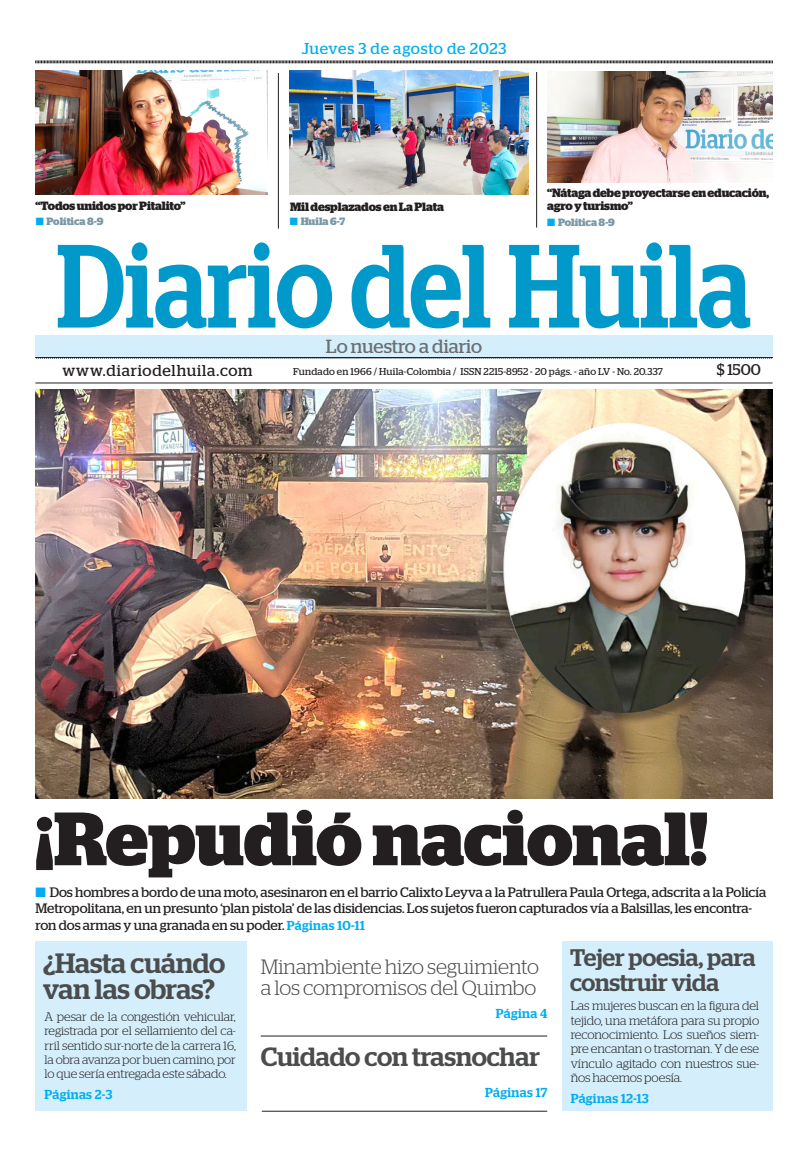
<style>
.page{position:relative;width:801px;height:1154px;background:#fff}
.page>*{position:absolute;margin:0;border:0;box-sizing:border-box;transform-origin:0 0}
.TITULO{font:700 75.3px "Stag";letter-spacing:-.005em;color:#231f20}
.TITULO_1{font:500 27.9px "Stag";letter-spacing:-.005em;color:#4b4c4d}
.TITULO_1-2{font:500 26.3px "Stag";letter-spacing:-.005em;color:#4b4c4d}
.TITULO_1-3{font:500 23.9px/24.6px "Stag";letter-spacing:-.005em;color:#4b4c4d}
.TITULO_1-4{font:300 20.7px/21.4px "Stag";letter-spacing:-.005em;color:#4b4c4d}
.TITULO_1-5{font:19px "Stag";color:#6c6d70}
.t1{font:15.7px "Stag";letter-spacing:.05em;color:#231f20}
.t2{font:15.7px "Stag";letter-spacing:.035em;color:#00aeef}
.t3{font:15.6px "Stag";color:#231f20}
.SUMARIO{font:13.7px/16.5px "Stag";color:#231f20}
.TITULO_1-6{font:500 13px "Stag";letter-spacing:.025em;color:#00aeef}
.TITULO_1-7{font:300 12.5px/14.3px "Stag";letter-spacing:-.01em;color:#231f20;text-align:justify}
.TITULO_1-8{font:300 12.3px/14.1px "Stag";letter-spacing:-.005em;color:#231f20;text-align:justify}
.No_Spacing{font:700 12px "Stag";letter-spacing:-.01em;color:#231f20}
.TEXTO{font:700 10.6px "Stag";letter-spacing:-.005em;color:#7997a6}
.t4{font:10px "Stag";letter-spacing:.02em;color:#231f20}
.s1{color:#00aeef}
.s2{font-weight:500;font-size:13px;color:#00aeef}
</style>
<div class="page">
<svg style="left:35px;top:60px;width:738px;height:4px;background:#908e8f"></svg>
<svg style="left:58px;top:242px;width:692px;height:86px"></svg>
<svg style="left:35px;top:356px;width:738px;height:2px"></svg>
<hr style="left:35px;top:383px;width:737px;height:1px;background:#231f20">
<div style="left:35px;top:336px;width:737px;height:21px;background:#d4effb"></div>
<hr style="left:278px;top:73px;width:1px;height:156px;background:#231f20">
<hr style="left:536px;top:72px;width:1px;height:156px;background:#231f20">
<img style="left:547px;top:72px;width:225px;height:110px">
<div style="left:36px;top:941px;width:211px;height:170px;background:#d4effb"></div>
<div style="left:562px;top:941px;width:211px;height:170px;background:#d4effb"></div>
<hr style="left:261px;top:1036px;width:286px;height:1px;background:#231f20">
<hr style="left:262px;top:1111px;width:285px;height:1px;background:#231f20">
<img style="left:36px;top:70px;width:231px;height:124px">
<img style="left:289px;top:70px;width:239px;height:124px">
<img style="left:35px;top:390px;width:737px;height:409px">
<div style="left:505px;top:424px;width:253px;height:301px;background:#231f20;opacity:.45"></div>
<img style="left:503px;top:423px;width:242px;height:290px">
<p class="t2" style="left:302px;top:40px;width:206px">Jueves 3 de agosto de 2023</p>
<p class="No_Spacing" style="left:547px;top:186px;width:223px">“Nátaga debe proyectarse en educación,</p>
<p class="No_Spacing" style="left:35px;top:199px;width:152px">“Todos unidos por Pitalito”</p>
<p class="No_Spacing" style="left:290px;top:200px;width:155px">Mil desplazados en La Plata</p>
<p class="No_Spacing" style="left:547px;top:199px;width:87px">agro y turismo”</p>
<p class="TEXTO" style="left:547px;top:216px;width:69px"><span class="s1">■</span> Política 8-9</p>
<p class="TEXTO" style="left:36px;top:215px;width:69px"><span class="s1">■</span> Política 8-9</p>
<p class="TEXTO" style="left:290px;top:215px;width:57px"><span class="s1">■</span> Huila 6-7</p>
<p class="TITULO_1-5" style="left:326px;top:335px;width:158px">Lo nuestro a diario</p>
<p class="t1" style="left:62px;top:361px;width:192px">www.diariodelhuila.com</p>
<p class="t3" style="left:717px;top:361px;width:46px">$ 1500</p>
<p class="t4" style="left:293px;top:366px;width:371px">Fundado en 1966 / Huila-Colombia / ISSN 2215-8952 - 20 págs. - año LV - No. 20.337</p>
<p class="TITULO" style="left:35px;top:795px;width:674px">¡Repudió nacional!</p>
<p class="SUMARIO" style="left:35px;top:883px;width:732px"><span class="s1">■</span> Dos hombres a bordo de una moto, asesinaron en el barrio Calixto Leyva a la Patrullera Paula Ortega, adscrita a la Policía<br>Metropolitana, en un presunto ‘plan pistola’ de las disidencias. Los sujetos fueron capturados vía a Balsillas, les encontra&shy;ron dos armas y una granada en su poder. <span class="s2">Páginas 10-11</span></p>
<p class="TITULO_1" style="left:43px;top:946px;width:183px">¿Hasta cuándo</p>
<p class="TITULO_1" style="left:43px;top:973px;width:173px">van las obras?</p>
<p class="TITULO_1-8" style="left:45px;top:1010px;width:193px">A pesar de la congestión vehicular, registrada por el sellamiento del ca&shy;rril sentido sur-norte de la carrera 16, la obra avanza por buen camino, por lo que sería entregada este sábado.</p>
<p class="TITULO_1-4" style="left:261px;top:955px;width:280px">Minambiente hizo seguimiento a los compromisos del Quimbo</p>
<p class="TITULO_1-6" style="left:496px;top:1005px;width:53px">Página 4</p>
<p class="TITULO_1-2" style="left:261px;top:1041px;width:281px">Cuidado con trasnochar</p>
<p class="TITULO_1-3" style="left:570px;top:945px;width:187px">Tejer poesia, para construir vida</p>
<p class="TITULO_1-7" style="left:571px;top:999px;width:190px">Las mujeres buscan en la figura del tejido, una metáfora para su propio reconocimiento. Los sueños siem&shy;pre encantan o trastornan. Y de ese vínculo agitado con nuestros sue&shy;ños hacemos poesía.</p>
<p class="TITULO_1-6" style="left:485px;top:1084px;width:63px">Páginas 17</p>
<p class="TITULO_1-6" style="left:45px;top:1086px;width:69px">Páginas 2-3</p>
<p class="TITULO_1-6" style="left:571px;top:1091px;width:79px">Páginas 12-13</p>
</div>
